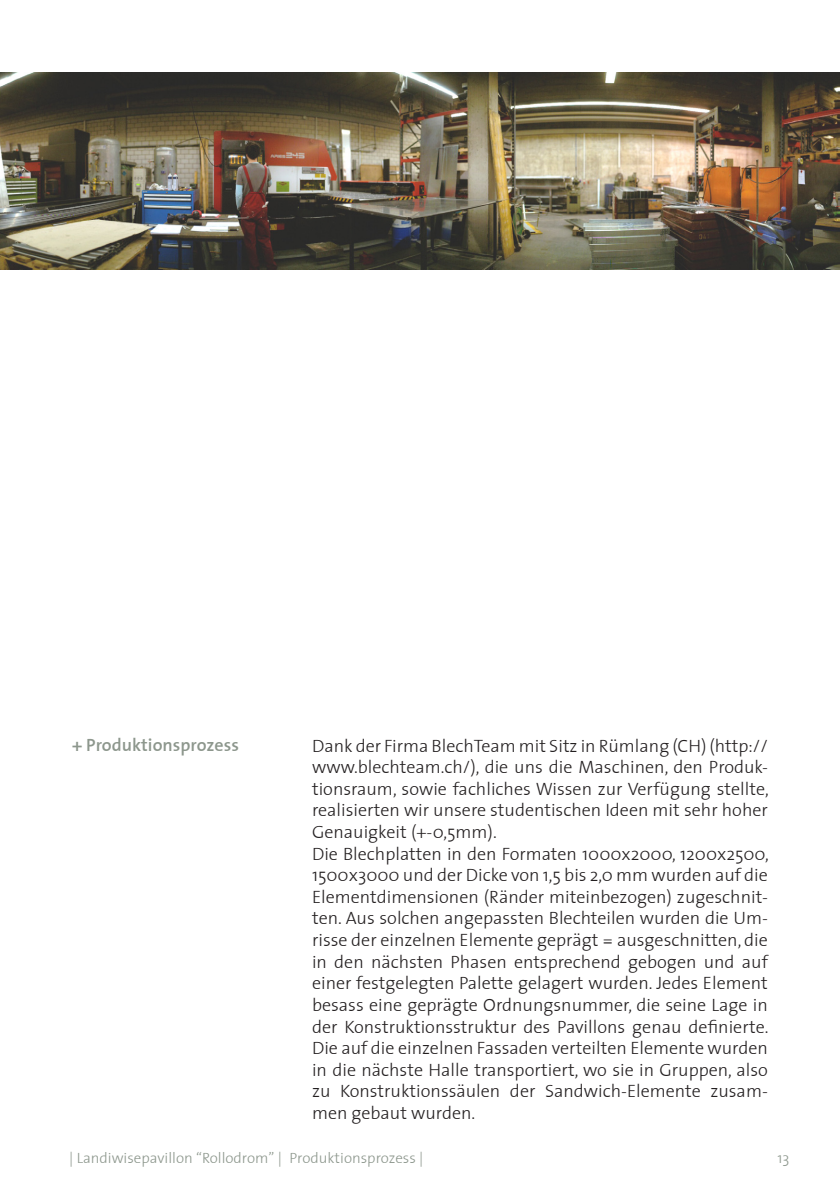
<style>
.page{position:relative;width:840px;height:1191px;background:#fff}
.page>*{position:absolute;margin:0;border:0;box-sizing:border-box;transform-origin:0 0}
.t1{font:300 18px/21.6px "ETH";color:#231f20}
.t2{font:600 18px "ETH";color:#8d978d}
.t3{font:300 15px "ETH";color:#8d978d}
</style>
<div class="page">
<img style="left:0;top:72px;width:839px;height:197px">
<p class="t1" style="left:312px;top:734px;width:458px">Dank der Firma BlechTeam mit Sitz in Rümlang (CH) (http:// www.blechteam.ch/), die uns die Maschinen, den Produk&shy;tionsraum, sowie fachliches Wissen zur Verfügung stellte, realisierten wir unsere studentischen Ideen mit sehr hoher Genauigkeit (+-0,5mm).<br>Die Blechplatten in den Formaten 1000x2000, 1200x2500, 1500x3000 und der Dicke von 1,5 bis 2,0 mm wurden auf die Elementdimensionen (Ränder miteinbezogen) zugeschnit&shy;ten. Aus solchen angepassten Blechteilen wurden die Um&shy;risse der einzelnen Elemente geprägt = ausgeschnitten, die in den nächsten Phasen entsprechend gebogen und auf einer festgelegten Palette gelagert wurden. Jedes Element besass eine geprägte Ordnungsnummer, die seine Lage in der Konstruktionsstruktur des Pavillons genau definierte.<br>Die auf die einzelnen Fassaden verteilten Elemente wurden in die nächste Halle transportiert, wo sie in Gruppen, also zu Konstruktionssäulen der Sandwich-Elemente zusam&shy;men gebaut wurden.</p>
<p class="t3" style="left:289px;top:1145px;width:135px">Produktionsprozess |</p>
<p class="t2" style="left:72px;top:730px;width:168px">+ Produktionsprozess</p>
<p class="t3" style="left:69px;top:1145px;width:214px">| Landiwisepavillon “Rollodrom” |</p>
<p class="t3" style="left:777px;top:1145px;width:13px">13</p>
</div>
